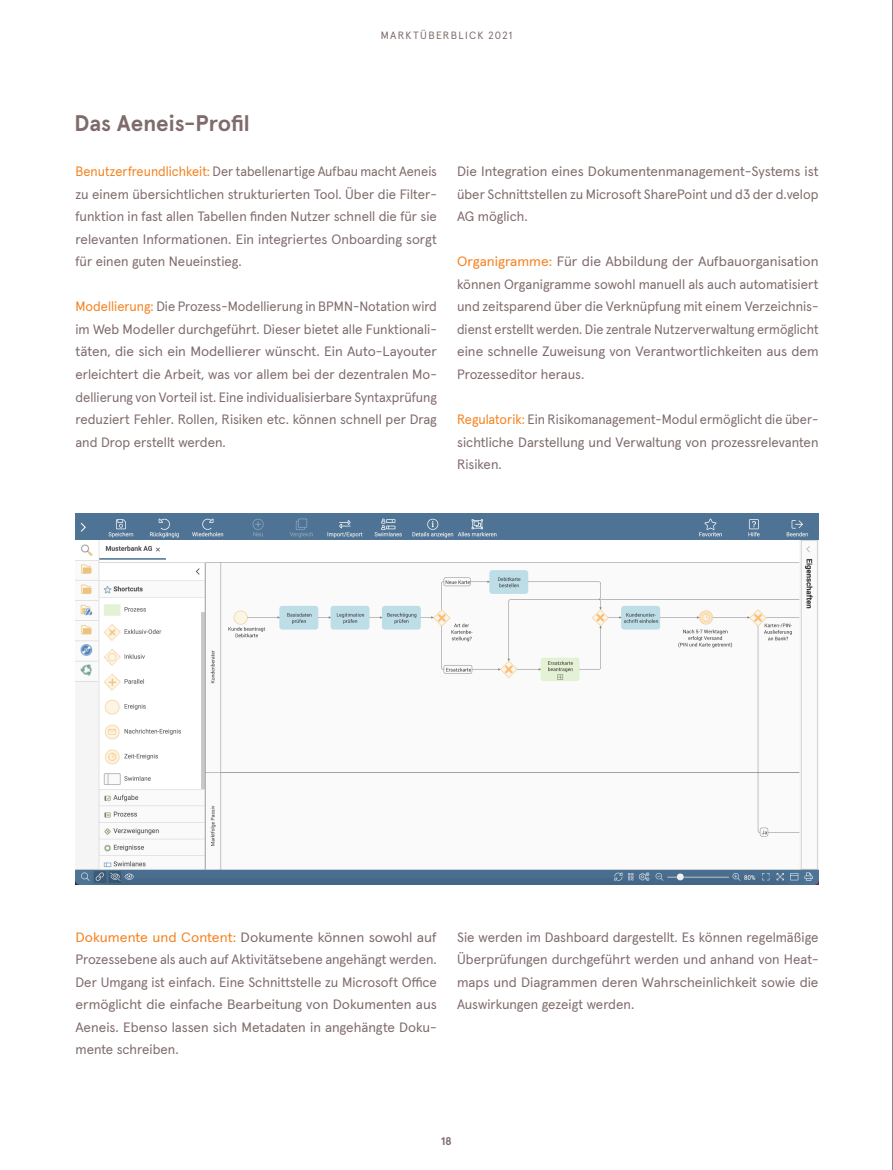
<style>
.page{position:relative;width:893px;height:1170px;background:#fff}
.page>*{position:absolute;margin:0;border:0;box-sizing:border-box;transform-origin:0 0}
.Digi_-_Headline{font:700 22.5px "Apercu Pro";letter-spacing:-.005em;color:#806b6c}
.Fließtext{font:13.5px/22.5px "Apercu Pro";color:#806b6c;text-align:justify}
.Fließtext-2{font:13.5px/22.5px "Apercu Pro";color:#806b6c;text-align:justify;scale:1.05 1}
.Fließtext-3{font:13.5px/22.5px "Apercu Pro";color:#806b6c;text-align:justify;scale:1.07 1}
.t1{font:700 11.25px "Apercu Pro";color:#806b6c}
._8_Kolumnentitel{font:10.5px "Apercu Pro";letter-spacing:.12em;color:#806b6c}
.s1{color:#f58220}
</style>
<div class="page">
<hr style="left:892px;top:0;width:1px;height:1169px;background:#0e131d">
<img style="left:75px;top:514px;width:744px;height:370px">
<p class="_8_Kolumnentitel" style="left:381px;top:27px;width:133px">MARKTÜBERBLICK 2021</p>
<p class="Digi_-_Headline" style="left:74px;top:106px;width:177px">Das Aeneis-Profil</p>
<p class="Fließtext" style="left:75px;top:159px;width:363px"><span class="s1">Benutzerfreundlichkeit:</span> Der tabellenartige Aufbau macht Aeneis zu einem übersichtlichen strukturierten Tool. Über die Filter&shy;funktion in fast allen Tabellen finden Nutzer schnell die für sie relevanten Informationen. Ein integriertes Onboarding sorgt für einen guten Neueinstieg.</p>
<p class="Fließtext" style="left:75px;top:294px;width:363px"><span class="s1">Modellierung:</span> Die Prozess-Modellierung in BPMN-Notation wird im Web Modeller durchgeführt. Dieser bietet alle Funktionali&shy;täten, die sich ein Modellierer wünscht. Ein Auto-Layouter erleichtert die Arbeit, was vor allem bei der dezentralen Mo&shy;dellierung von Vorteil ist. Eine individualisierbare Syntaxprüfung reduziert Fehler. Rollen, Risiken etc. können schnell per Drag and Drop erstellt werden.</p>
<p class="Fließtext" style="left:457px;top:159px;width:363px">Die Integration eines Dokumentenmanagement-Systems ist über Schnittstellen zu Microsoft SharePoint und d3 der d.velop AG möglich.</p>
<p class="Fließtext-2" style="left:457px;top:249px;width:346px"><span class="s1">Organigramme:</span> Für die Abbildung der Aufbauorganisation können Organigramme sowohl manuell als auch automatisiert und zeitsparend über die Verknüpfung mit einem Verzeichnis&shy;dienst erstellt werden. Die zentrale Nutzerverwaltung ermöglicht eine schnelle Zuweisung von Verantwortlichkeiten aus dem Prozesseditor heraus.</p>
<p class="Fließtext" style="left:457px;top:407px;width:363px"><span class="s1">Regulatorik:</span> Ein Risikomanagement-Modul ermöglicht die über&shy;sichtliche Darstellung und Verwaltung von prozessrelevanten Risiken.</p>
<p class="Fließtext-3" style="left:75px;top:924px;width:339px"><span class="s1">Dokumente und Content:</span> Dokumente können sowohl auf Prozessebene als auch auf Aktivitätsebene angehängt werden.<br>Der Umgang ist einfach. Eine Schnittstelle zu Microsoft Office ermöglicht die einfache Bearbeitung von Dokumenten aus Aeneis. Ebenso lassen sich Metadaten in angehängte Doku&shy;mente schreiben.</p>
<p class="Fließtext" style="left:457px;top:924px;width:363px">Sie werden im Dashboard dargestellt. Es können regelmäßige Überprüfungen durchgeführt werden und anhand von Heat&shy;maps und Diagrammen deren Wahrscheinlichkeit sowie die Auswirkungen gezeigt werden.</p>
<p class="t1" style="left:441px;top:1132px;width:12px">18</p>
</div>
